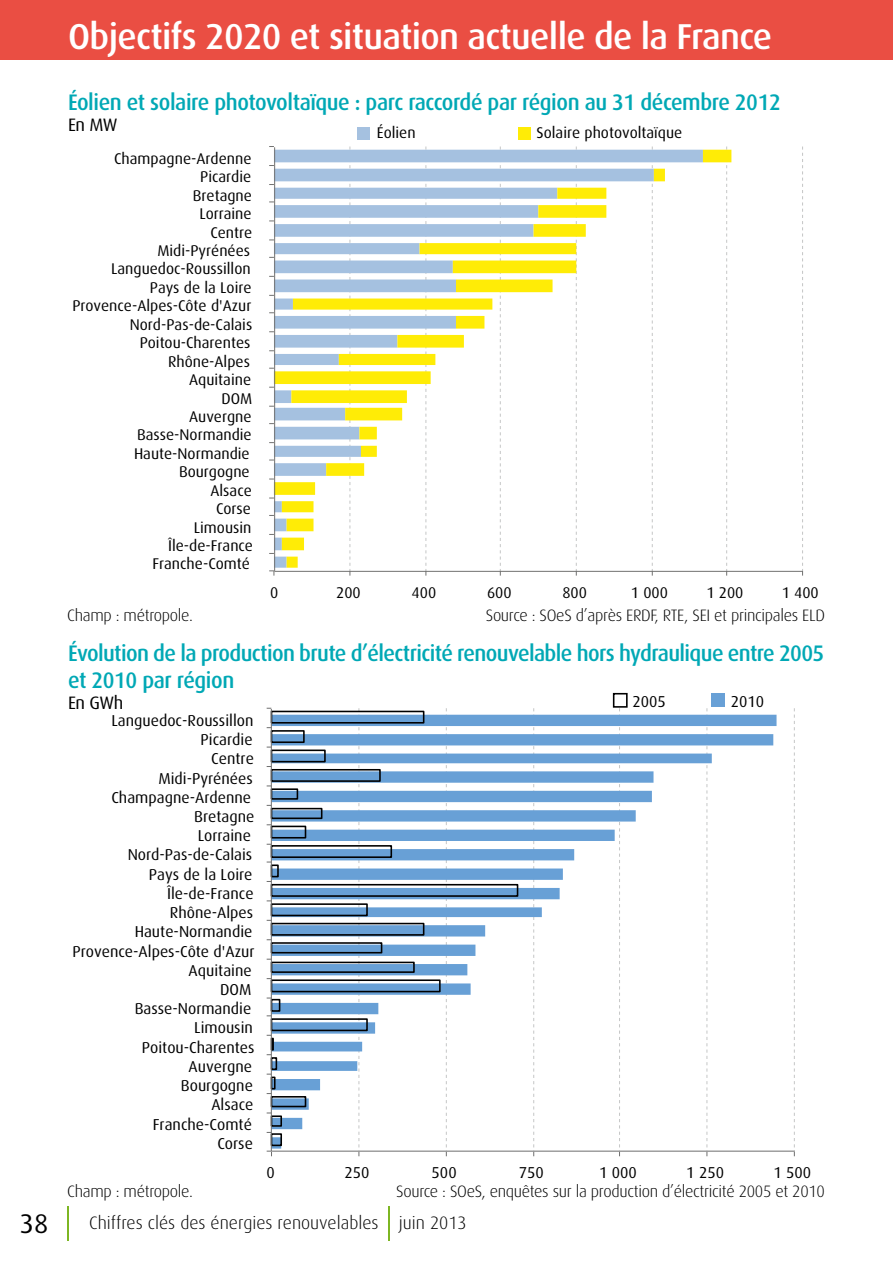
<style>
.page{position:relative;width:893px;height:1276px;background:#fff}
.page>*{position:absolute;margin:0;border:0;box-sizing:border-box;transform-origin:0 0}
.t1{font:500 36px "Dax OT";letter-spacing:-.02em;color:#fff}
.t2{font:27px "Dax OT";color:#000}
.t3{font:500 22.5px/27px "Dax OT";letter-spacing:-.03em;color:#00a8b5;scale:.96 1}
.t4{font:300 18px "Dax";color:#000}
.t5{font:18px "Dax OT";letter-spacing:-.02em;color:#000}
.t6{font:300 16.5px "Dax";letter-spacing:-.02em;color:#000}
.t7{font:15.9px "Dax OT";color:#000}
.t8{font:15.6px "Dax OT";color:#000}
</style>
<div class="page">
<hr style="left:388px;top:1206px;width:2px;height:34px;background:#7db623">
<hr style="left:67px;top:1206px;width:2px;height:34px;background:#7db623">
<div style="left:0;top:0;width:893px;height:60px;background:#ea4e43"></div>
<hr style="left:892px;top:0;width:1px;height:60px;background:#4f67a0">
<div style="left:357px;top:127px;width:13px;height:12px;background:#a5c1e0"></div>
<div style="left:518px;top:127px;width:13px;height:12px;background:#ffec06"></div>
<svg style="left:275px;top:150px;width:456px;height:418px"></svg>
<hr style="left:275px;top:571px;width:527px;height:1px;background:#717170">
<svg style="left:349px;top:146px;width:1px;height:429px"></svg>
<svg style="left:425px;top:146px;width:1px;height:429px"></svg>
<svg style="left:500px;top:146px;width:1px;height:429px"></svg>
<svg style="left:576px;top:146px;width:1px;height:429px"></svg>
<svg style="left:652px;top:146px;width:1px;height:429px"></svg>
<svg style="left:726px;top:146px;width:1px;height:429px"></svg>
<svg style="left:802px;top:146px;width:1px;height:429px"></svg>
<hr style="left:274px;top:147px;width:1px;height:424px;background:#717170">
<svg style="left:269px;top:570px;width:5px;height:5px"></svg>
<div style="left:711px;top:694px;width:14px;height:13px;background:#68a0d6"></div>
<svg style="left:272px;top:714px;width:504px;height:434px"></svg>
<svg style="left:270px;top:710px;width:249px;height:437px"></svg>
<hr style="left:271px;top:1150px;width:524px;height:1px;background:#6e6e6e">
<svg style="left:358px;top:708px;width:1px;height:448px"></svg>
<svg style="left:446px;top:708px;width:1px;height:448px"></svg>
<svg style="left:533px;top:708px;width:1px;height:448px"></svg>
<svg style="left:619px;top:708px;width:1px;height:448px"></svg>
<svg style="left:706px;top:708px;width:1px;height:448px"></svg>
<svg style="left:794px;top:708px;width:1px;height:448px"></svg>
<hr style="left:271px;top:709px;width:1px;height:442px;background:#6e6e6e">
<svg style="left:267px;top:1150px;width:5px;height:6px"></svg>
<div style="left:613px;top:693px;width:15px;height:14px;border:2px solid #000"></div>
<h1 class="t1" style="left:68px;top:16px;width:706px">Objectifs 2020 et situation actuelle de la France</h1>
<h3 class="t3" style="left:68px;top:89px;width:744px">Éolien et solaire photovoltaïque : parc raccordé par région au 31 décembre 2012</h3>
<p class="t5" style="left:68px;top:115px;width:51px">En MW</p>
<p class="t8" style="left:377px;top:124px;width:40px">Éolien</p>
<p class="t8" style="left:537px;top:124px;width:147px">Solaire photovoltaïque</p>
<p class="t8" style="left:114px;top:150px;width:139px">Champagne-Ardenne</p>
<p class="t8" style="left:200px;top:168px;width:53px">Picardie</p>
<p class="t8" style="left:193px;top:187px;width:61px">Bretagne</p>
<p class="t8" style="left:199px;top:205px;width:54px">Lorraine</p>
<p class="t8" style="left:210px;top:224px;width:43px">Centre</p>
<p class="t8" style="left:157px;top:242px;width:94px">Midi-Pyrénées</p>
<p class="t8" style="left:111px;top:260px;width:141px">Languedoc-Roussillon</p>
<p class="t8" style="left:150px;top:279px;width:103px">Pays de la Loire</p>
<p class="t8" style="left:72px;top:297px;width:180px">Provence-Alpes-Côte d'Azur</p>
<p class="t8" style="left:130px;top:316px;width:124px">Nord-Pas-de-Calais</p>
<p class="t8" style="left:140px;top:334px;width:112px">Poitou-Charentes</p>
<p class="t8" style="left:168px;top:353px;width:83px">Rhône-Alpes</p>
<p class="t8" style="left:189px;top:371px;width:63px">Aquitaine</p>
<p class="t8" style="left:222px;top:389px;width:32px">DOM</p>
<p class="t8" style="left:189px;top:408px;width:64px">Auvergne</p>
<p class="t8" style="left:137px;top:426px;width:116px">Basse-Normandie</p>
<p class="t8" style="left:134px;top:445px;width:117px">Haute-Normandie</p>
<p class="t8" style="left:179px;top:463px;width:72px">Bourgogne</p>
<p class="t8" style="left:210px;top:481px;width:43px">Alsace</p>
<p class="t8" style="left:216px;top:500px;width:36px">Corse</p>
<p class="t8" style="left:194px;top:518px;width:59px">Limousin</p>
<p class="t8" style="left:168px;top:537px;width:87px">Île-de-France</p>
<p class="t8" style="left:152px;top:555px;width:99px">Franche-Comté</p>
<p class="t6" style="left:67px;top:606px;width:127px">Champ : métropole.</p>
<p class="t8" style="left:270px;top:584px;width:10px">0</p>
<p class="t8" style="left:336px;top:584px;width:26px">200</p>
<p class="t8" style="left:412px;top:584px;width:26px">400</p>
<p class="t8" style="left:487px;top:584px;width:26px">600</p>
<p class="t8" style="left:562px;top:584px;width:26px">800</p>
<p class="t8" style="left:631px;top:584px;width:39px">1 000</p>
<p class="t8" style="left:706px;top:584px;width:39px">1 200</p>
<p class="t8" style="left:782px;top:584px;width:39px">1 400</p>
<p class="t6" style="left:486px;top:606px;width:341px">Source : SOeS d’après ERDF, RTE, SEI et principales ELD</p>
<h3 class="t3" style="left:68px;top:639px;width:789px">Évolution de la production brute d’électricité renouvelable hors hydraulique entre 2005 et 2010 par région</h3>
<p class="t5" style="left:68px;top:692px;width:57px">En GWh</p>
<p class="t7" style="left:632px;top:693px;width:35px">2005</p>
<p class="t7" style="left:731px;top:693px;width:35px">2010</p>
<p class="t7" style="left:111px;top:711px;width:144px">Languedoc-Roussillon</p>
<p class="t7" style="left:201px;top:731px;width:53px">Picardie</p>
<p class="t7" style="left:211px;top:750px;width:44px">Centre</p>
<p class="t7" style="left:158px;top:769px;width:96px">Midi-Pyrénées</p>
<p class="t7" style="left:111px;top:788px;width:141px">Champagne-Ardenne</p>
<p class="t7" style="left:194px;top:807px;width:62px">Bretagne</p>
<p class="t7" style="left:198px;top:827px;width:55px">Lorraine</p>
<p class="t7" style="left:128px;top:846px;width:126px">Nord-Pas-de-Calais</p>
<p class="t7" style="left:149px;top:865px;width:105px">Pays de la Loire</p>
<p class="t7" style="left:167px;top:884px;width:88px">Île-de-France</p>
<p class="t7" style="left:170px;top:904px;width:85px">Rhône-Alpes</p>
<p class="t7" style="left:135px;top:923px;width:119px">Haute-Normandie</p>
<p class="t7" style="left:72px;top:942px;width:184px">Provence-Alpes-Côte d'Azur</p>
<p class="t7" style="left:189px;top:961px;width:65px">Aquitaine</p>
<p class="t7" style="left:220px;top:980px;width:33px">DOM</p>
<p class="t7" style="left:135px;top:1000px;width:118px">Basse-Normandie</p>
<p class="t7" style="left:194px;top:1019px;width:60px">Limousin</p>
<p class="t7" style="left:142px;top:1038px;width:114px">Poitou-Charentes</p>
<p class="t7" style="left:189px;top:1057px;width:65px">Auvergne</p>
<p class="t7" style="left:181px;top:1076px;width:73px">Bourgogne</p>
<p class="t7" style="left:211px;top:1096px;width:44px">Alsace</p>
<p class="t7" style="left:153px;top:1115px;width:101px">Franche-Comté</p>
<p class="t6" style="left:67px;top:1182px;width:127px">Champ : métropole.</p>
<p class="t7" style="left:217px;top:1134px;width:37px">Corse</p>
<p class="t7" style="left:267px;top:1164px;width:10px">0</p>
<p class="t7" style="left:344px;top:1164px;width:27px">250</p>
<p class="t7" style="left:432px;top:1164px;width:27px">500</p>
<p class="t7" style="left:519px;top:1164px;width:27px">750</p>
<p class="t7" style="left:599px;top:1164px;width:39px">1 000</p>
<p class="t7" style="left:686px;top:1164px;width:39px">1 250</p>
<p class="t7" style="left:773px;top:1164px;width:39px">1 500</p>
<p class="t6" style="left:396px;top:1182px;width:430px">Source : SOeS, enquêtes sur la production d’électricité 2005 et 2010</p>
<h2 class="t2" style="left:20px;top:1208px;width:30px">38</h2>
<p class="t4" style="left:89px;top:1213px;width:379px">Chiffres clés des énergies renouvelables juin 2013</p>
</div>
